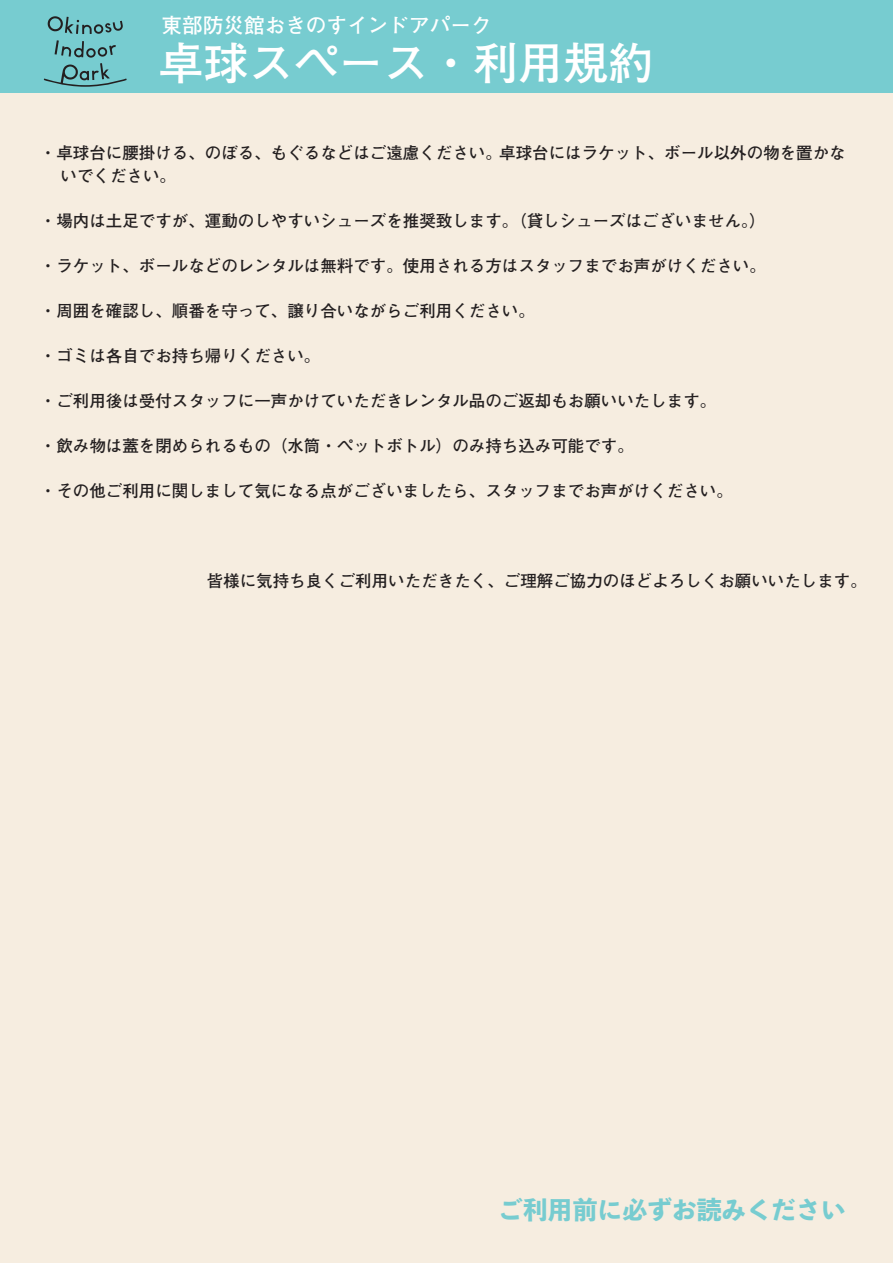
<style>
.page{position:relative;width:893px;height:1263px;background:#fff}
.page>*{position:absolute;margin:0;border:0;box-sizing:border-box;transform-origin:0 0}
.t1{font:700 45px "Futo Go B101 Pr 6";color:#fff}
.t2{font:24.75px "P Bunkyu Md Go Std N EB";color:#77ccd0}
.t3{font:700 20.7px "Futo Go B101 Pr 6";color:#fff}
.t4{font:700 16.5px/22.5px "Futo Go B101 Pr 6";color:#231f20}
</style>
<div class="page">
<div style="left:0;top:0;width:893px;height:93px;background:#77ccd0"></div>
<div style="left:0;top:93px;width:893px;height:1170px;background:#f6ede0"></div>
<svg style="left:44px;top:16px;width:83px;height:71px"></svg>
<p class="t3" style="left:162px;top:9px;width:332px">東部防災館おきのすインドアパーク</p>
<h1 class="t1" style="left:158px;top:27px;width:496px">卓球スペース・利用規約</h1>
<p class="t4" style="left:40px;top:141px;width:807px">・卓球台に腰掛ける、のぼる、もぐるなどはご遠慮ください。卓球台にはラケット、ボール以外の物を置かな　いでください。</p>
<p class="t4" style="left:40px;top:209px;width:727px">・場内は土足ですが、運動のしやすいシューズを推奨致します。（貸しシューズはございません。）</p>
<p class="t4" style="left:40px;top:254px;width:727px">・ラケット、ボールなどのレンタルは無料です。使用される方はスタッフまでお声がけください。</p>
<p class="t4" style="left:40px;top:299px;width:496px">・周囲を確認し、順番を守って、譲り合いながらご利用ください。</p>
<p class="t4" style="left:40px;top:344px;width:282px">・ゴミは各自でお持ち帰りください。</p>
<p class="t4" style="left:40px;top:389px;width:678px">・ご利用後は受付スタッフに一声かけていただきレンタル品のご返却もお願いいたします。</p>
<p class="t4" style="left:40px;top:434px;width:595px">・飲み物は蓋を閉められるもの（水筒・ペットボトル）のみ持ち込み可能です。</p>
<p class="t4" style="left:40px;top:479px;width:694px">・その他ご利用に関しまして気になる点がございましたら、スタッフまでお声がけください。</p>
<p class="t4" style="left:207px;top:569px;width:662px">皆様に気持ち良くご利用いただきたく、ご理解ご協力のほどよろしくお願いいたします。</p>
<h2 class="t2" style="left:498px;top:1190px;width:349px">ご利用前に必ずお読みください</h2>
</div>
